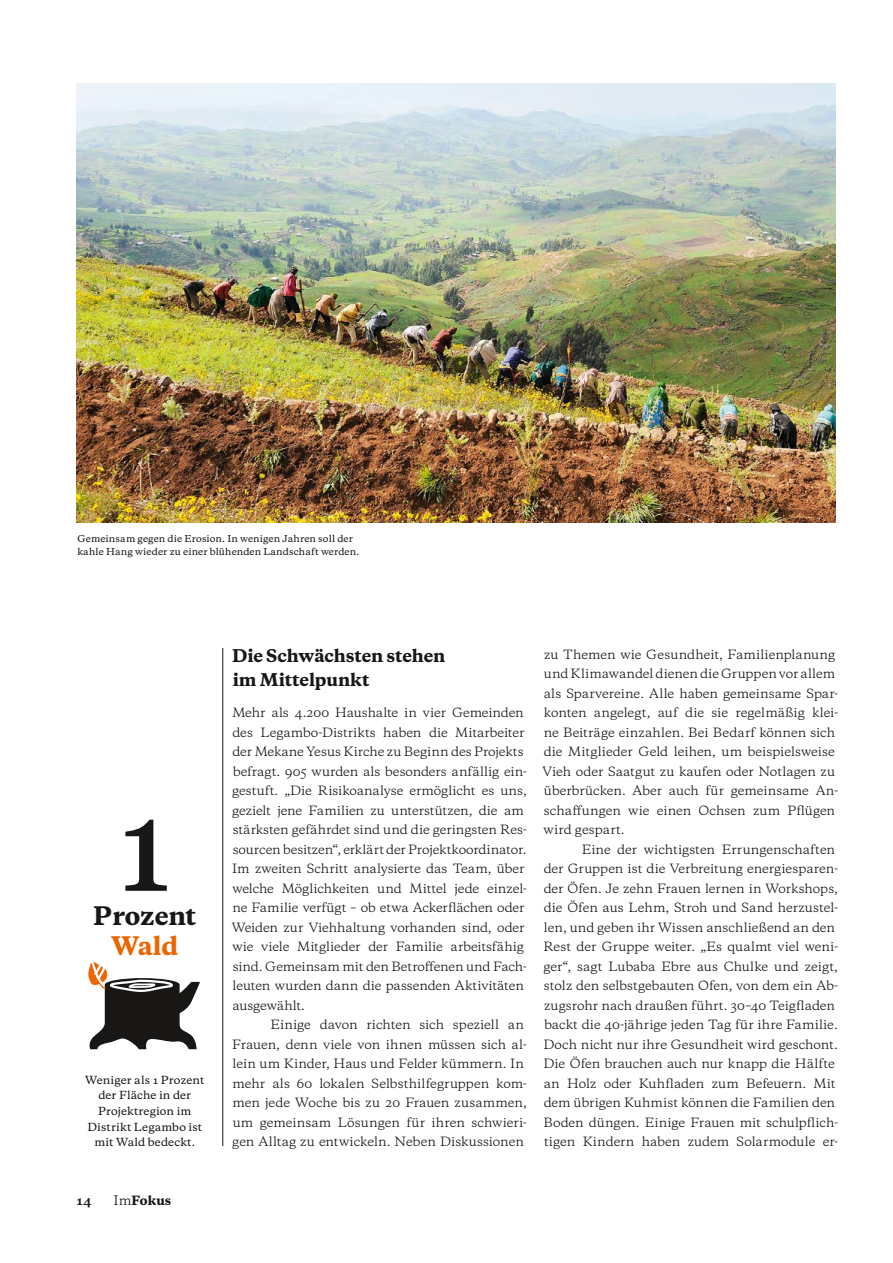
<style>
.page{position:relative;width:893px;height:1263px;background:#fff}
.page>*{position:absolute;margin:0;border:0;box-sizing:border-box;transform-origin:0 0}
.t1{font:700 90px "Galaxie Copernicus";color:#181716}
.t2{font:800 24px "Galaxie Copernicus";letter-spacing:-.01em;color:#181716}
.t3{font:800 24px "Galaxie Copernicus";color:#ec6500}
.t4{font:800 16.5px/24px "Galaxie Copernicus";letter-spacing:-.005em;color:#181716}
.t5{font:12px/19.5px "Galaxie Copernicus";letter-spacing:-.005em;color:#181716}
.t6{font:800 12px "Galaxie Copernicus";letter-spacing:.005em;color:#181716}
.t7{font:700 12px "Galaxie Copernicus";color:#181716}
.t8{font:500 10.5px/15.6px "Galaxie Copernicus";letter-spacing:.01em;color:#181716;text-align:center}
.t9{font:500 9px/13px "Galaxie Copernicus";letter-spacing:.01em;color:#181716}
.s1{font-weight:400;font-size:12.3px}
</style>
<div class="page">
<hr style="left:223px;top:648px;width:1px;height:498px;background:#181716">
<img style="left:77px;top:83px;width:759px;height:439px">
<svg style="left:88px;top:961px;width:112px;height:88px"></svg>
<p class="t9" style="left:77px;top:532px;width:283px">Gemeinsam gegen die Erosion. In wenigen Jahren soll der kahle Hang wieder zu einer blühenden Landschaft werden.</p>
<h1 class="t1" style="left:121px;top:797px;width:49px">1</h1>
<h2 class="t2" style="left:93px;top:900px;width:105px">Prozent</h2>
<h2 class="t3" style="left:111px;top:930px;width:69px">Wald</h2>
<p class="t8" style="left:85px;top:1072px;width:121px">Weniger als 1 Prozent der Fläche in der<br>Projektregion im<br>Distrikt Legambo ist mit Wald bedeckt.</p>
<p class="t7" style="left:77px;top:1192px;width:16px">14</p>
<p class="t6" style="left:113px;top:1192px;width:59px"><span class="s1">Im</span>Fokus</p>
<h3 class="t4" style="left:232px;top:644px;width:215px">Die Schwächsten stehen im Mittelpunkt</h3>
<p class="t5" style="left:232px;top:703px;width:297px">Mehr als 4.200 Haushalte in vier Gemeinden des Legambo-Distrikts haben die Mitarbeiter der Mekane Yesus Kirche zu Beginn des Projekts befragt. 905 wurden als besonders anfällig ein&shy;gestuft. „Die Risikoanalyse ermöglicht es uns, gezielt jene Familien zu unterstützen, die am stärksten gefährdet sind und die geringsten Res&shy;sourcen besitzen“, erklärt der Projektkoordinator.<br>Im zweiten Schritt analysierte das Team, über welche Möglichkeiten und Mittel jede einzel&shy;ne Familie verfügt – ob etwa Ackerflächen oder Weiden zur Viehhaltung vorhanden sind, oder wie viele Mitglieder der Familie arbeitsfähig sind. Gemeinsam mit den Betroffenen und Fach&shy;leuten wurden dann die passenden Aktivitäten ausgewählt.</p>
<p class="t5" style="left:232px;top:1015px;width:296px;text-indent:38px">Einige davon richten sich speziell an Frauen, denn viele von ihnen müssen sich al&shy;lein um Kinder, Haus und Felder kümmern. In mehr als 60 lokalen Selbsthilfegruppen kom&shy;men jede Woche bis zu 20 Frauen zusammen, um gemeinsam Lösungen für ihren schwieri&shy;gen Alltag zu entwickeln. Neben Diskussionen</p>
<p class="t5" style="left:542px;top:644px;width:297px">zu Themen wie Gesundheit, Familienplanung und Klimawandel dienen die Gruppen vor allem als Sparvereine. Alle haben gemeinsame Spar&shy;konten angelegt, auf die sie regelmäßig klei&shy;ne Beiträge einzahlen. Bei Bedarf können sich die Mitglieder Geld leihen, um beispielsweise Vieh oder Saatgut zu kaufen oder Notlagen zu überbrücken. Aber auch für gemeinsame An&shy;schaffungen wie einen Ochsen zum Pflügen wird gespart.</p>
<p class="t5" style="left:543px;top:839px;width:296px;text-indent:38px">Eine der wichtigsten Errungenschaften der Gruppen ist die Verbreitung energiesparen&shy;der Öfen. Je zehn Frauen lernen in Workshops, die Öfen aus Lehm, Stroh und Sand herzustel&shy;len, und geben ihr Wissen anschließend an den Rest der Gruppe weiter. „Es qualmt viel weni&shy;ger“, sagt Lubaba Ebre aus Chulke und zeigt, stolz den selbstgebauten Ofen, von dem ein Ab&shy;zugsrohr nach draußen führt. 30–40 Teigfladen backt die 40-jährige jeden Tag für ihre Familie.<br>Doch nicht nur ihre Gesundheit wird geschont.<br>Die Öfen brauchen auch nur knapp die Hälfte an Holz oder Kuhfladen zum Befeuern. Mit dem übrigen Kuhmist können die Familien den Boden düngen. Einige Frauen mit schulpflich&shy;tigen Kindern haben zudem Solarmodule er-</p>
</div>
